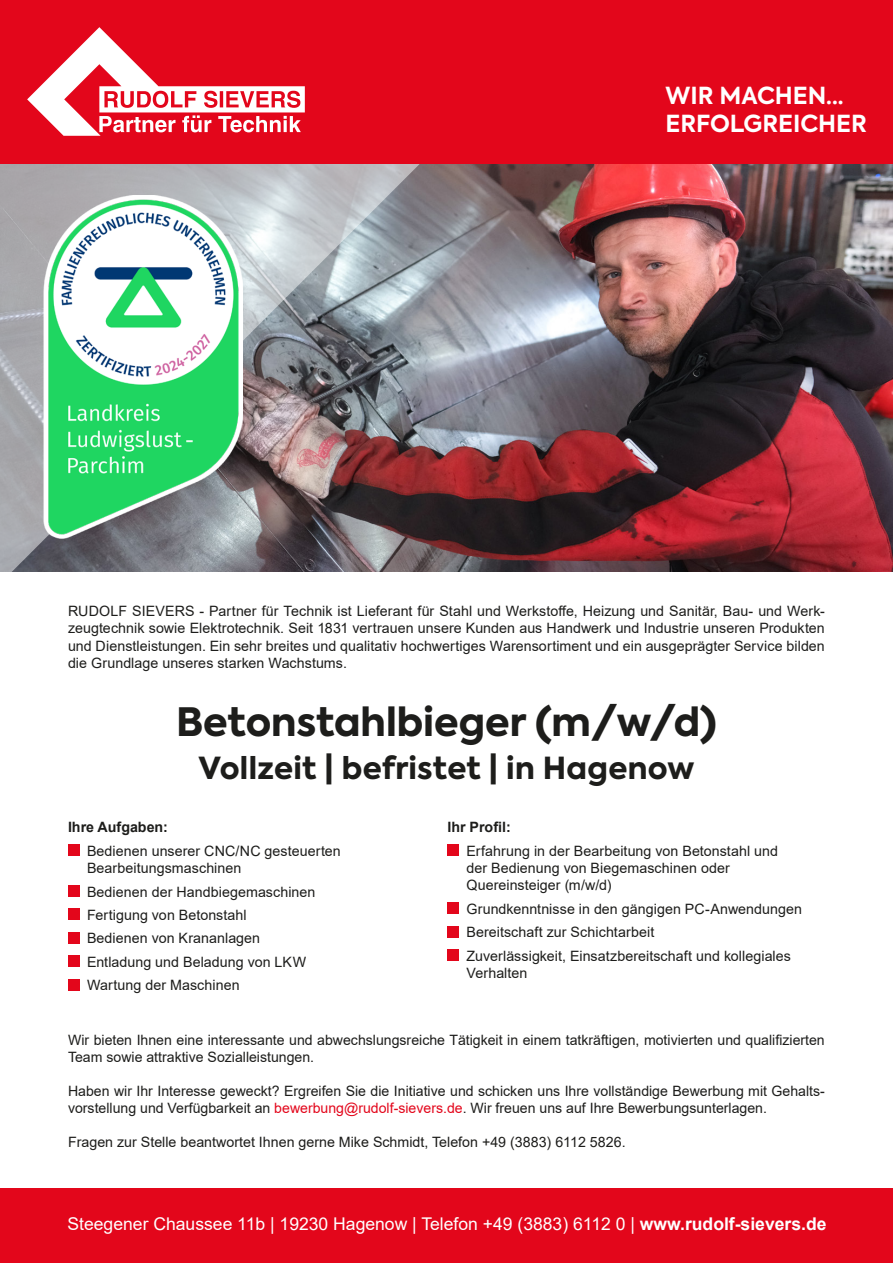
<style>
.page{position:relative;width:893px;height:1263px;background:#fff}
.page>*{position:absolute;margin:0;border:0;box-sizing:border-box;transform-origin:0 0}
.t1{font:800 38.85px "Axiforma";color:#1d1d1b}
.t2{font:800 30.3px "Axiforma";letter-spacing:.01em;color:#1d1d1b}
.t3{font:700 23.4px "Axiforma";color:#fff}
.t4{font:17.55px "Arial";color:#fff}
.t5{font:14.25px/17.1px "Arial";color:#1d1d1b}
.t6{font:700 14.25px "Arial";color:#1d1d1b}
.s1{color:#e3061b}
.s2{font-weight:700}
</style>
<div class="page">
<img style="left:539px;top:163px;width:354px;height:408px">
<img style="left:0;top:163px;width:539px;height:409px">
<div style="left:447px;top:845px;width:11px;height:11px;background:#e3061b"></div>
<div style="left:447px;top:902px;width:11px;height:12px;background:#e3061b"></div>
<div style="left:447px;top:926px;width:11px;height:11px;background:#e3061b"></div>
<div style="left:447px;top:949px;width:11px;height:11px;background:#e3061b"></div>
<div style="left:68px;top:845px;width:11px;height:11px;background:#e3061b"></div>
<div style="left:68px;top:885px;width:11px;height:11px;background:#e3061b"></div>
<div style="left:68px;top:909px;width:11px;height:11px;background:#e3061b"></div>
<div style="left:68px;top:932px;width:11px;height:11px;background:#e3061b"></div>
<div style="left:68px;top:956px;width:11px;height:11px;background:#e3061b"></div>
<div style="left:68px;top:979px;width:11px;height:11px;background:#e3061b"></div>
<div style="left:0;top:0;width:893px;height:163px;background:#e3061b"></div>
<div style="left:0;top:1188px;width:893px;height:75px;background:#e3061b"></div>
<svg style="left:27px;top:27px;width:278px;height:109px"></svg>
<img style="left:23px;top:175px;width:241px;height:387px">
<p class="t3" style="left:666px;top:79px;width:180px">WIR MACHEN...</p>
<p class="t3" style="left:666px;top:107px;width:203px">ERFOLGREICHER</p>
<p class="t5" style="left:68px;top:603px;width:758px;text-align:justify">RUDOLF SIEVERS - Partner für Technik ist Lieferant für Stahl und Werkstoffe, Heizung und Sanitär, Bau- und Werk&shy;zeugtechnik sowie Elektrotechnik. Seit 1831 vertrauen unsere Kunden aus Handwerk und Industrie unseren Produkten und Dienstleistungen. Ein sehr breites und qualitativ hochwertiges Warensortiment und ein ausgeprägter Service bilden die Grundlage unseres starken Wachstums.</p>
<p class="t1" style="left:176px;top:694px;width:542px">Betonstahlbieger (m/w/d)</p>
<p class="t2" style="left:199px;top:747px;width:497px">Vollzeit | befristet | in Hagenow</p>
<p class="t6" style="left:68px;top:817px;width:102px">Ihre Aufgaben:</p>
<p class="t5" style="left:87px;top:842px;width:255px">Bedienen unserer CNC/NC gesteuerten<br>Bearbeitungsmaschinen</p>
<p class="t5" style="left:87px;top:883px;width:230px">Bedienen der Handbiegemaschinen</p>
<p class="t5" style="left:87px;top:906px;width:161px">Fertigung von Betonstahl</p>
<p class="t5" style="left:87px;top:930px;width:175px">Bedienen von Krananlagen</p>
<p class="t5" style="left:87px;top:953px;width:221px">Entladung und Beladung von LKW</p>
<p class="t5" style="left:87px;top:977px;width:154px">Wartung der Maschinen</p>
<p class="t6" style="left:447px;top:817px;width:65px">Ihr Profil:</p>
<p class="t5" style="left:466px;top:842px;width:313px">Erfahrung in der Bearbeitung von Betonstahl und der Bedienung von Biegemaschinen oder<br>Quereinsteiger (m/w/d)</p>
<p class="t5" style="left:466px;top:900px;width:337px">Grundkenntnisse in den gängigen PC-Anwendungen</p>
<p class="t5" style="left:466px;top:923px;width:189px">Bereitschaft zur Schichtarbeit</p>
<p class="t5" style="left:466px;top:947px;width:326px">Zuverlässigkeit, Einsatzbereitschaft und kollegiales<br>Verhalten</p>
<p class="t5" style="left:68px;top:1031px;width:758px">Wir bieten Ihnen eine interessante und abwechslungsreiche Tätigkeit in einem tatkräftigen, motivierten und qualifizierten<br>Team sowie attraktive Sozialleistungen.</p>
<p class="t5" style="left:68px;top:1082px;width:758px">Haben wir Ihr Interesse geweckt? Ergreifen Sie die Initiative und schicken uns Ihre vollständige Bewerbung mit Gehalts&shy;vorstellung und Verfügbarkeit an <span class="s1">bewerbung@rudolf-sievers.de</span>. Wir freuen uns auf Ihre Bewerbungsunterlagen.</p>
<p class="t5" style="left:68px;top:1133px;width:559px">Fragen zur Stelle beantwortet Ihnen gerne Mike Schmidt, Telefon +49 (3883) 6112 5826.</p>
<p class="t4" style="left:68px;top:1211px;width:760px">Steegener Chaussee 11b | 19230 Hagenow | Telefon +49 (3883) 6112 0 | <span class="s2">www.rudolf-sievers.de</span></p>
</div>
